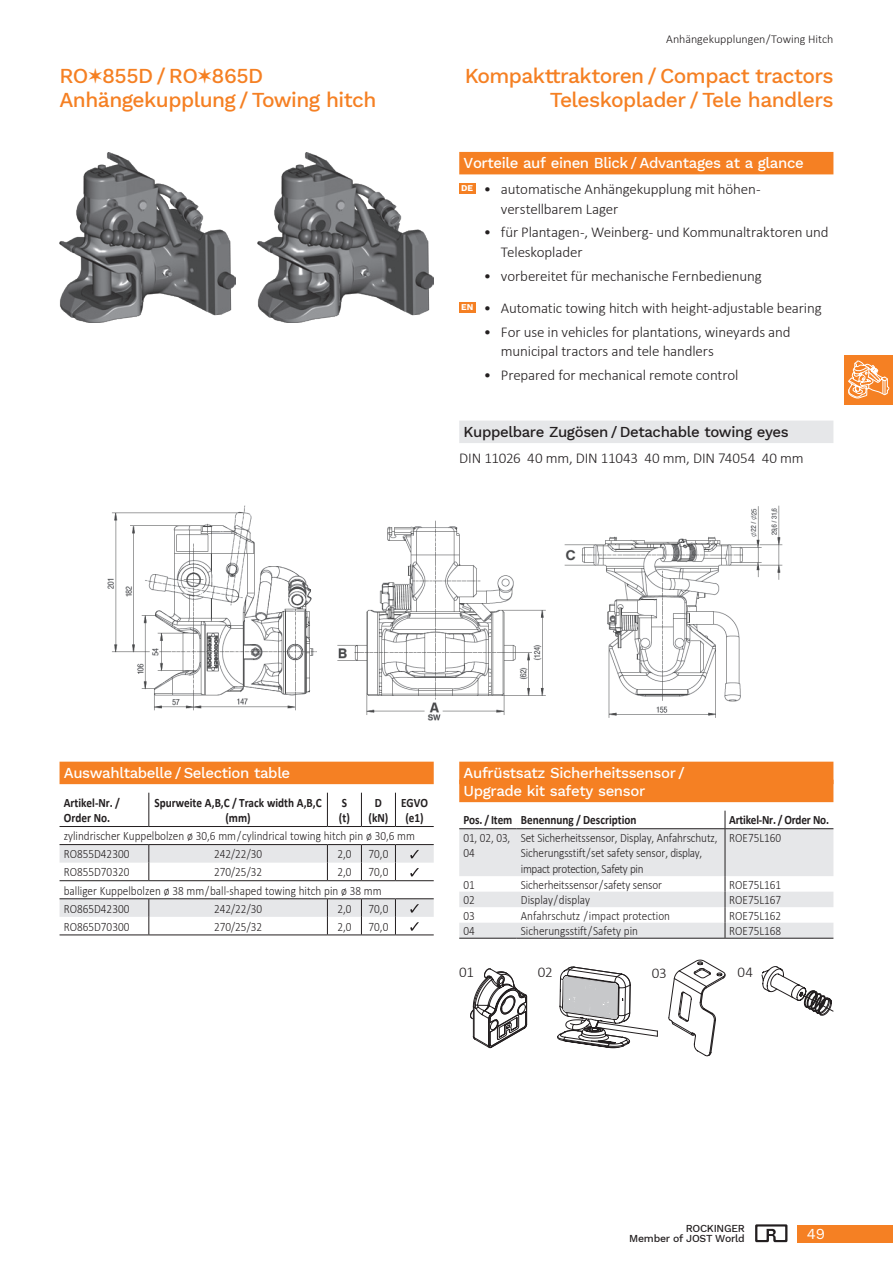
<style>
.page{position:relative;width:893px;height:1263px;background:#fff}
.page>*{position:absolute;margin:0;border:0;box-sizing:border-box;transform-origin:0 0}
.t1{font:500 21px/24px "Work Sans";letter-spacing:-.025em;color:#f58023}
.t2{font:300 15px/19.5px "Calibri";letter-spacing:-.01em;color:#231f20}
.t3{font:500 15px/18px "Work Sans";letter-spacing:-.025em;color:#fff}
.t4{font:500 15px "Work Sans";letter-spacing:-.025em;color:#231f20}
.t5{font:15px "Work Sans";color:#fff}
.t6{font:300 12.75px/18px "Calibri";color:#231f20;scale:.88 1}
.t7{font:700 12.75px/15.8px "Calibri";color:#231f20;text-align:center;scale:.88 1}
.t8{font:700 12.75px "Calibri";letter-spacing:-.02em;color:#231f20;scale:.88 1}
.t9{font:300 12px "Calibri";letter-spacing:-.005em;color:#231f20}
.t10{font:500 10.5px/10.5px "Work Sans";letter-spacing:-.025em;color:#231f20;text-align:right}
.t11{font:700 8.85px "Work Sans";color:#fff}
</style>
<div class="page">
<div style="left:844px;top:355px;width:49px;height:49px;background:#f58023"></div>
<div style="left:798px;top:1225px;width:95px;height:17px;background:#f58023"></div>
<svg style="left:755px;top:1225px;width:32px;height:17px"></svg>
<svg style="left:848px;top:361px;width:41px;height:37px"></svg>
<div style="left:459px;top:152px;width:374px;height:22px;background:#f58023"></div>
<div style="left:459px;top:183px;width:16px;height:11px;background:#f58023"></div>
<div style="left:459px;top:302px;width:16px;height:11px;background:#f58023"></div>
<img style="left:60px;top:152px;width:175px;height:170px">
<img style="left:258px;top:152px;width:176px;height:170px">
<img style="left:107px;top:506px;width:210px;height:204px">
<img style="left:337px;top:520px;width:209px;height:201px">
<img style="left:564px;top:505px;width:219px;height:213px">
<div style="left:459px;top:421px;width:374px;height:22px;background:#e6e7e9"></div>
<div style="left:60px;top:762px;width:374px;height:22px;background:#f58023"></div>
<hr style="left:148px;top:793px;width:1px;height:33px;background:#231f20">
<hr style="left:327px;top:793px;width:1px;height:33px;background:#231f20">
<hr style="left:361px;top:793px;width:1px;height:33px;background:#231f20">
<hr style="left:395px;top:793px;width:1px;height:33px;background:#231f20">
<hr style="left:60px;top:826px;width:89px;height:1px;background:#231f20">
<hr style="left:149px;top:826px;width:178px;height:1px;background:#231f20">
<hr style="left:327px;top:826px;width:34px;height:1px;background:#231f20">
<hr style="left:361px;top:826px;width:34px;height:1px;background:#231f20">
<hr style="left:395px;top:826px;width:39px;height:1px;background:#231f20">
<hr style="left:60px;top:934px;width:89px;height:1px;background:#231f20">
<hr style="left:149px;top:934px;width:178px;height:1px;background:#231f20">
<hr style="left:327px;top:934px;width:34px;height:1px;background:#231f20">
<hr style="left:361px;top:934px;width:34px;height:1px;background:#231f20">
<hr style="left:395px;top:934px;width:39px;height:1px;background:#231f20">
<svg style="left:60px;top:844px;width:374px;height:90px"></svg>
<svg style="left:470px;top:968px;width:57px;height:80px"></svg>
<svg style="left:557px;top:966px;width:101px;height:82px"></svg>
<svg style="left:668px;top:959px;width:57px;height:97px"></svg>
<svg style="left:762px;top:966px;width:71px;height:49px"></svg>
<hr style="left:459px;top:938px;width:58px;height:1px;background:#231f20">
<hr style="left:517px;top:938px;width:208px;height:1px;background:#231f20">
<hr style="left:725px;top:938px;width:108px;height:1px;background:#231f20">
<svg style="left:459px;top:811px;width:374px;height:127px"></svg>
<hr style="left:459px;top:828px;width:58px;height:1px;background:#231f20">
<hr style="left:517px;top:828px;width:208px;height:1px;background:#231f20">
<hr style="left:725px;top:828px;width:108px;height:1px;background:#231f20">
<div style="left:459px;top:762px;width:374px;height:22px;background:#f58023"></div>
<div style="left:459px;top:780px;width:374px;height:22px;background:#f58023"></div>
<p class="t9" style="left:666px;top:32px;width:169px">Anhängekupplungen / Towing Hitch</p>
<h1 class="t1" style="left:60px;top:63px;width:318px">RO 855D / RO 865D<br>Anhängekupplung / Towing hitch</h1>
<h1 class="t1" style="left:465px;top:63px;width:370px;text-align:right">Kompakttraktoren / Compact tractors<br>Teleskoplader / Tele handlers</h1>
<p class="t3" style="left:463px;top:153px;width:342px">Vorteile auf einen Blick / Advantages at a glance</p>
<p class="t2" style="left:501px;top:179px;width:261px;text-indent:-17px">• automatische Anhängekupplung mit höhen&shy;verstellbarem Lager</p>
<p class="t2" style="left:501px;top:223px;width:329px;text-indent:-17px">• für Plantagen-, Weinberg- und Kommunaltraktoren und<br>Teleskoplader</p>
<p class="t2" style="left:484px;top:266px;width:279px">• vorbereitet für mechanische Fernbedienung</p>
<p class="t11" style="left:461px;top:182px;width:14px">DE</p>
<p class="t2" style="left:461px;top:298px;width:362px"><sup>EN</sup> • Automatic towing hitch with height-adjustable bearing</p>
<p class="t2" style="left:501px;top:322px;width:291px;text-indent:-17px">• For use in vehicles for plantations, wineyards and municipal tractors and tele handlers</p>
<p class="t2" style="left:484px;top:365px;width:256px">• Prepared for mechanical remote control</p>
<p class="t4" style="left:463px;top:420px;width:327px">Kuppelbare Zugösen / Detachable towing eyes</p>
<p class="t2" style="left:459px;top:448px;width:346px">DIN 11026 40 mm, DIN 11043 40 mm, DIN 74054 40 mm</p>
<p class="t3" style="left:64px;top:763px;width:228px">Auswahltabelle / Selection table</p>
<p class="t7" style="left:64px;top:794px;width:65px;text-align:left">Artikel-Nr. /<br>Order No.</p>
<p class="t7" style="left:155px;top:794px;width:191px">Spurweite A,B,C / Track width A,B,C (mm)</p>
<p class="t7" style="left:339px;top:794px;width:14px;text-align:left">S (t)</p>
<p class="t7" style="left:369px;top:794px;width:24px">D (kN)</p>
<p class="t7" style="left:401px;top:794px;width:32px">EGVO (e1)</p>
<p class="t6" style="left:64px;top:827px;width:401px">zylindrischer Kuppelbolzen ø 30,6 mm / cylindrical towing hitch pin ø 30,6 mm<br>RO855D42300</p>
<p class="t6" style="left:214px;top:845px;width:56px">242/22/30</p>
<p class="t6" style="left:337px;top:845px;width:18px">2,0</p>
<p class="t6" style="left:369px;top:845px;width:24px">70,0</p>
<p class="t6" style="left:64px;top:863px;width:76px">RO855D70320</p>
<p class="t6" style="left:214px;top:863px;width:56px">270/25/32</p>
<p class="t6" style="left:337px;top:863px;width:18px">2,0</p>
<p class="t6" style="left:64px;top:863px;width:370px;text-indent:305px">70,0 balliger Kuppelbolzen ø 38 mm / ball-shaped towing hitch pin ø 38 mm<br>RO865D42300</p>
<p class="t6" style="left:214px;top:899px;width:56px">242/22/30</p>
<p class="t6" style="left:337px;top:899px;width:18px">2,0</p>
<p class="t6" style="left:369px;top:899px;width:24px">70,0</p>
<p class="t6" style="left:64px;top:917px;width:76px">RO865D70300</p>
<p class="t6" style="left:214px;top:917px;width:56px">270/25/32</p>
<p class="t6" style="left:337px;top:917px;width:18px">2,0</p>
<p class="t6" style="left:369px;top:917px;width:24px">70,0</p>
<p class="t3" style="left:463px;top:763px;width:223px">Aufrüstsatz Sicherheitssensor /<br>Upgrade kit safety sensor</p>
<p class="t7" style="left:463px;top:812px;width:198px">Pos. / Item Benennung / Description</p>
<p class="t8" style="left:729px;top:811px;width:115px">Artikel-Nr. / Order No.</p>
<p class="t6" style="left:463px;top:829px;width:55px;line-height:15.8px">01, 02, 03,<br>04</p>
<p class="t6" style="left:521px;top:829px;width:225px;line-height:15.8px">Set Sicherheitssensor, Display, Anfahrschutz,<br>Sicherungsstift / set safety sensor, display, impact protection, Safety pin</p>
<p class="t6" style="left:729px;top:828px;width:61px">ROE75L160</p>
<p class="t6" style="left:463px;top:875px;width:14px">01</p>
<p class="t6" style="left:521px;top:875px;width:162px">Sicherheitssensor / safety sensor</p>
<p class="t6" style="left:729px;top:875px;width:61px">ROE75L161</p>
<p class="t6" style="left:463px;top:891px;width:14px">02</p>
<p class="t6" style="left:521px;top:891px;width:80px">Display / display</p>
<p class="t6" style="left:729px;top:891px;width:61px">ROE75L167</p>
<p class="t6" style="left:463px;top:906px;width:14px">03</p>
<p class="t6" style="left:521px;top:906px;width:171px">Anfahrschutz / impact protection</p>
<p class="t6" style="left:729px;top:906px;width:61px">ROE75L162</p>
<p class="t6" style="left:463px;top:922px;width:14px">04</p>
<p class="t6" style="left:521px;top:922px;width:135px">Sicherungsstift / Safety pin</p>
<p class="t6" style="left:729px;top:922px;width:61px">ROE75L168</p>
<p class="t2" style="left:459px;top:962px;width:16px">01</p>
<p class="t2" style="left:538px;top:962px;width:16px">02</p>
<p class="t2" style="left:652px;top:963px;width:17px">03</p>
<p class="t2" style="left:738px;top:962px;width:17px">04</p>
<p class="t10" style="left:629px;top:1222px;width:117px">ROCKINGER<br>Member of JOST World</p>
<p class="t5" style="left:807px;top:1222px;width:20px">49</p>
</div>
